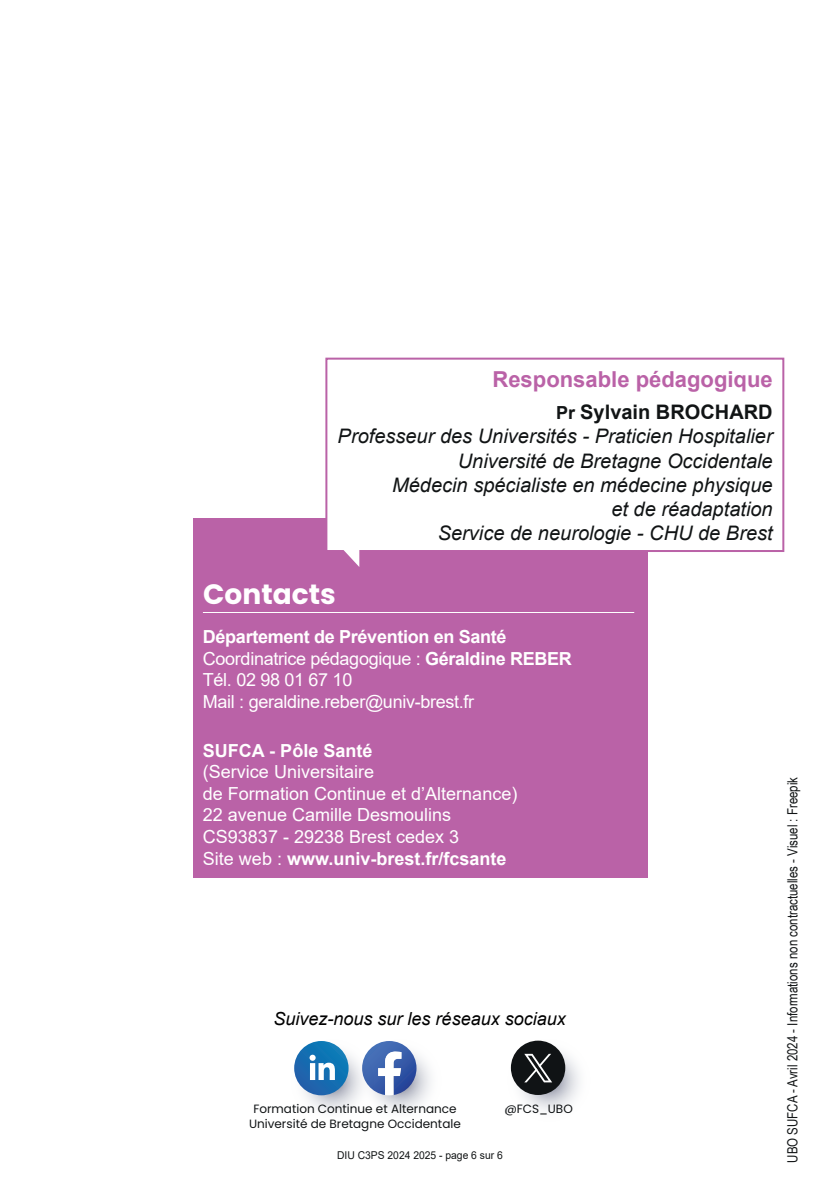
<style>
.page{position:relative;width:840px;height:1191px;background:#fff}
.page>*{position:absolute;margin:0;border:0;box-sizing:border-box;transform-origin:0 0}
.t1{font:700 28px "Poppins";color:#fff}
.t2{font:700 22px "Arial";color:#ba62a7}
.t3{font:italic 20px/24px "Arial";color:#111415;text-align:right}
.t4{font:18px/21.6px "Arial";color:#fff}
.t5{font:18px/21.6px "Arial";letter-spacing:-.02em;color:#fff}
.t6{font:italic 18px "Arial";color:#000001}
.t7{font:700 18px "Arial";color:#fff}
.t8{font:14px "Arial Narrow";color:#111415}
.t9{font:12px/14.4px "Poppins";color:#101315;text-align:center}
.t10{font:10.8px "Arial";color:#111415;scale:.96 1}
.s1{font-weight:700;font-style:normal;font-size:18px}
.s2{font-weight:700;font-style:normal}
.s3{font-weight:700}
</style>
<div class="page">
<div style="left:193px;top:518px;width:453px;height:360px;background:#ba62a7"></div>
<hr style="left:203px;top:612px;width:431px;height:1px;background:#fff">
<svg style="left:325px;top:357px;width:459px;height:217px"></svg>
<svg style="left:357px;top:1038px;width:85px;height:84px"></svg>
<svg style="left:365px;top:1041px;width:51px;height:54px"></svg>
<svg style="left:289px;top:1038px;width:85px;height:84px"></svg>
<svg style="left:294px;top:1041px;width:54px;height:54px;background:#176fb1"></svg>
<svg style="left:309px;top:1054px;width:26px;height:26px"></svg>
<svg style="left:506px;top:1037px;width:84px;height:85px"></svg>
<div style="left:510px;top:1040px;width:55px;height:55px;background:#101315;border-radius:50%"></div>
<svg style="left:524px;top:1053px;width:28px;height:29px"></svg>
<p class="t2" style="left:492px;top:364px;width:281px">Responsable pédagogique</p>
<p class="t3" style="left:337px;top:401px;width:436px"><span class="s1">Pr</span> <span class="s2">Sylvain BROCHARD<br></span>Professeur des Universités - Praticien Hospitalier Université de Bretagne Occidentale<br>Médecin spécialiste en médecine physique<br>et de réadaptation<br>Service de neurologie - CHU de Brest</p>
<h1 class="t1" style="left:203px;top:578px;width:134px">Contacts</h1>
<p class="t5" style="left:203px;top:625px;width:370px"><span class="s3">Département de Prévention en Santé </span>Coordinatrice pédagogique : <span class="s3">Géraldine REBER </span>Tél. 02 98 01 67 10<br>Mail : geraldine.reber@univ-brest.fr</p>
<p class="t7" style="left:203px;top:737px;width:171px">SUFCA - Pôle Santé</p>
<p class="t4" style="left:203px;top:761px;width:316px">(Service Universitaire<br>de Formation Continue et d’Alternance)<br>22 avenue Camille Desmoulins<br>CS93837 - 29238 Brest cedex 3<br>Site web : <span class="s3">www.univ-brest.fr/fcsante</span></p>
<p class="t6" style="left:273px;top:1006px;width:294px">Suivez-nous sur les réseaux sociaux</p>
<p class="t9" style="left:249px;top:1102px;width:213px">Formation Continue et Alternance<br>Université de Bretagne Occidentale</p>
<p class="t9" style="left:504px;top:1102px;width:70px">@FCS_UBO</p>
<p class="t10" style="left:337px;top:1148px;width:174px">DIU C3PS 2024 2025 - page 6 sur 6</p>
<p class="t8" style="left:781px;top:1162px;width:387px;rotate:-90deg">UBO SUFCA - Avril 2024 - Informations non contractuelles - Visuel : Freepik</p>
</div>
